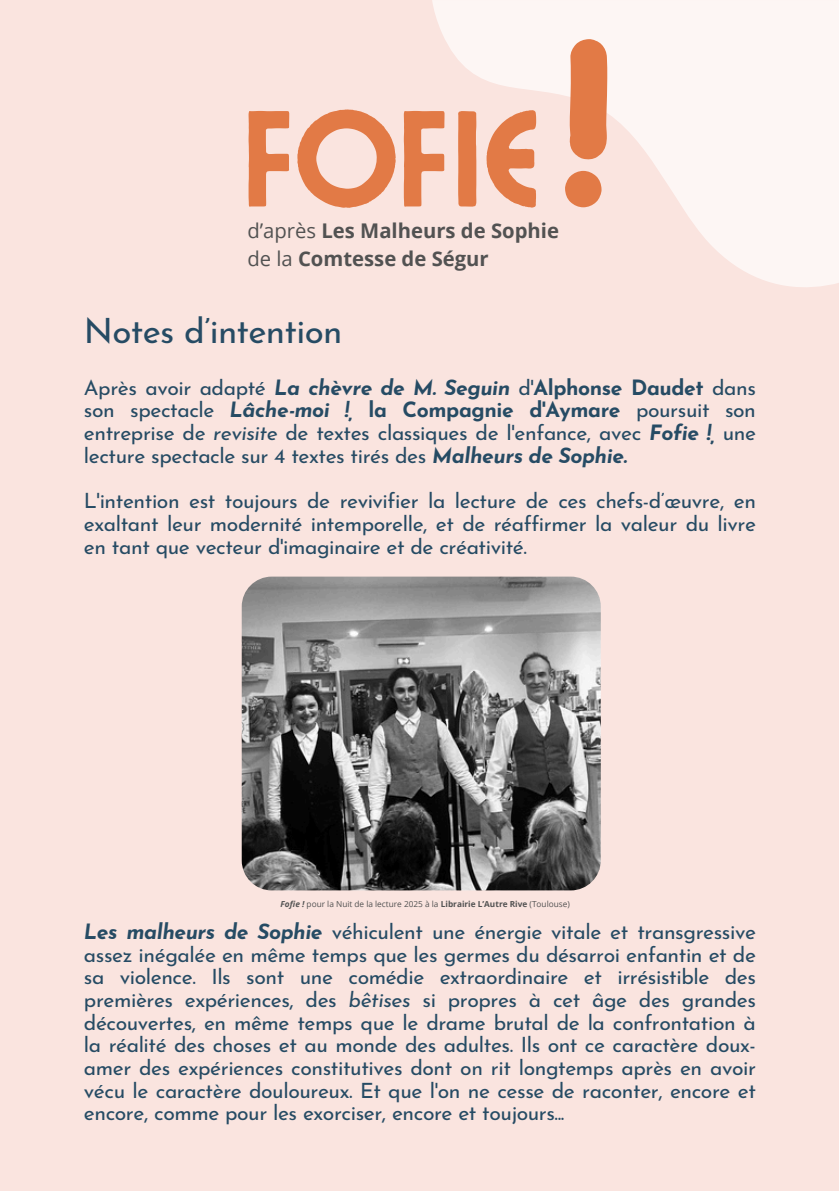
<style>
.page{position:relative;width:839px;height:1191px;background:#fff}
.page>*{position:absolute;margin:0;border:0;box-sizing:border-box;transform-origin:0 0}
.t1{font:136.4px "Ayr Lucidity Condensed";letter-spacing:-.015em;color:#e27a46}
.t2{font:35px "Josefin Sans";letter-spacing:-.02em;color:#264b64}
.t3{font:21px/22.6px "Josefin Sans";letter-spacing:-.02em;color:#264b64;text-align:justify}
.t4{font:700 20.2px/28.2px "Open Sans";color:#525252}
.t5{font:8.2px "Open Sans";color:#525252}
.s1{font-weight:400}
.s2{font-weight:700;font-style:italic}
.s3{font-weight:700}
.s4{font-style:italic}
</style>
<div class="page">
<div style="left:0;top:0;width:838px;height:1191px;background:#fae4df"></div>
<svg style="left:432px;top:0;width:406px;height:287px;fill:#fdf6f4"></svg>
<svg style="left:565px;top:171px;width:36px;height:36px"></svg>
<svg style="left:569px;top:39px;width:38px;height:121px;background:#e48657"></svg>
<img style="left:242px;top:577px;width:358px;height:313px;border-radius:30px">
<h3 class="t1" style="left:242px;top:70px;width:303px">FOFIE</h3>
<h2 class="t4" style="left:247px;top:216px;width:313px"><span class="s1">d’après</span> Les Malheurs de Sophie <span class="s1">de la</span> Comtesse de Ségur</h2>
<h3 class="t2" style="left:84px;top:317px;width:260px">Notes d’intention</h3>
<p class="t3" style="left:84px;top:378px;width:673px">Après avoir adapté <span class="s2">La chèvre de M. Seguin</span> d'<span class="s3">Alphonse Daudet</span> dans son spectacle <span class="s2">Lâche-moi !,</span> <span class="s3">la Compagnie d'Aymare</span> poursuit son entreprise de <span class="s4">revisite</span> de textes classiques de l'enfance, avec <span class="s2">Fofie !,</span> une lecture spectacle sur 4 textes tirés des <span class="s2">Malheurs de Sophie.</span></p>
<p class="t3" style="left:84px;top:492px;width:673px">L'intention est toujours de revivifier la lecture de ces chefs-d’œuvre, en exaltant leur modernité intemporelle, et de réaffirmer la valeur du livre en tant que vecteur d'imaginaire et de créativité.</p>
<h3 class="t5" style="left:280px;top:898px;width:291px"><span class="s2">Fofie !</span> pour la Nuit de la lecture 2025 à la <span class="s3">Librairie L’Autre Rive</span> (Toulouse)</h3>
<h1 class="t3" style="left:84px;top:923px;width:673px"><span class="s2">Les malheurs de Sophie</span> véhiculent une énergie vitale et transgressive assez inégalée en même temps que les germes du désarroi enfantin et de sa violence. Ils sont une comédie extraordinaire et irrésistible des premières expériences, des <span class="s4">bêtises</span> si propres à cet âge des grandes découvertes, en même temps que le drame brutal de la confrontation à la réalité des choses et au monde des adultes. Ils ont ce caractère doux&shy;amer des expériences constitutives dont on rit longtemps après en avoir vécu le caractère douloureux. Et que l'on ne cesse de raconter, encore et encore, comme pour les exorciser, encore et toujours...</h1>
</div>
